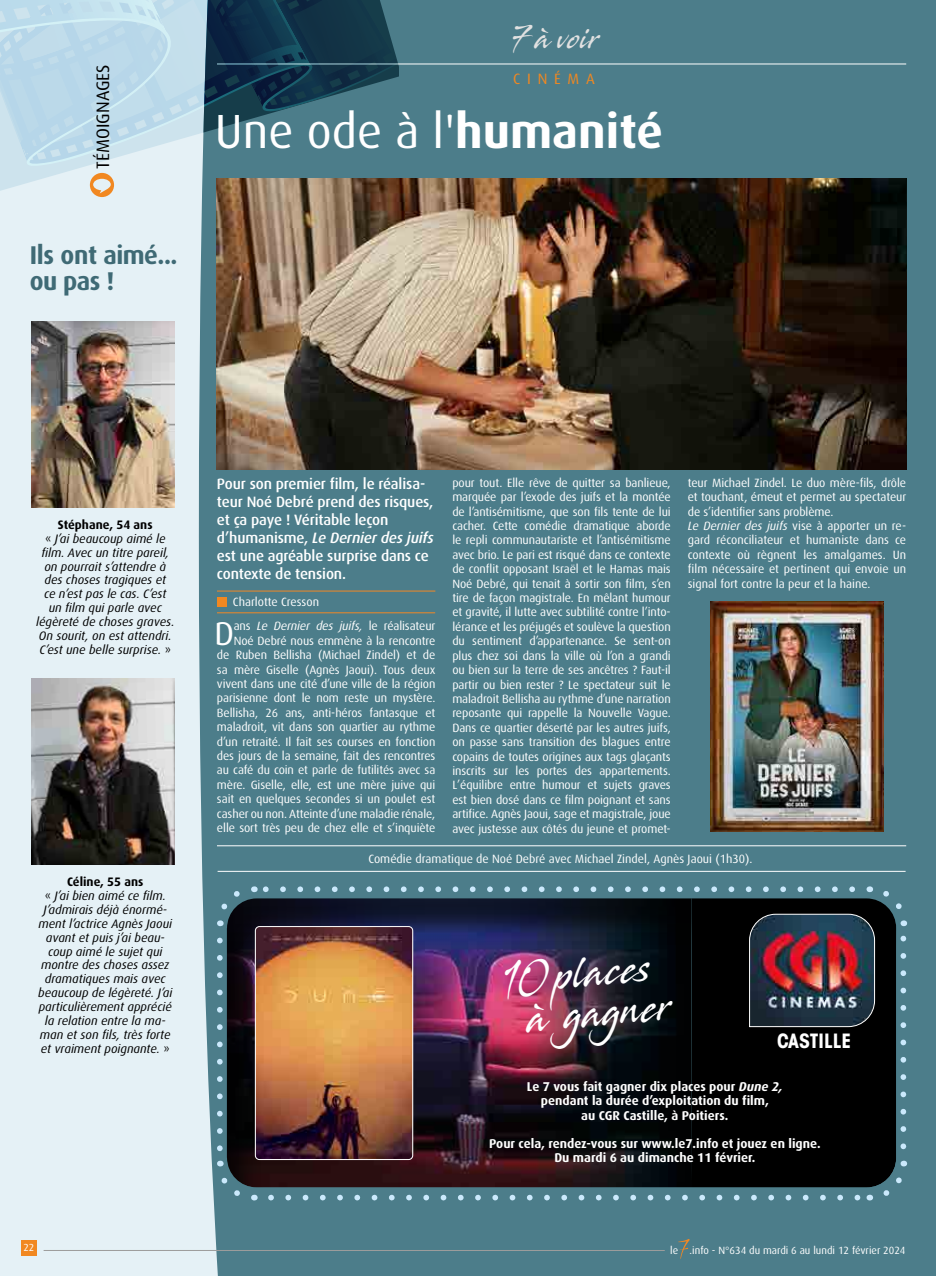
<style>
.page{position:relative;width:936px;height:1276px;background:#fff}
.page>*{position:absolute;margin:0;border:0;box-sizing:border-box;transform-origin:0 0}
.t1{font:48px "Dax";color:#fff}
.t2{font:41.1px/40.5px "Stingray";color:#fff;text-align:center;scale:.74 1}
.t3{font:33px "Dax";color:#fff}
.t4{font:30px "Stingray";color:#e1e1e1;scale:.74 1}
.t5{font:700 25.65px/26.4px "Dax";letter-spacing:-.02em;color:#3f6a75}
.t6{font:700 condensed 19.5px "ITC Avant Garde Std";color:#fff}
.t7{font:18px "Dax";color:#000}
.t8{font:500 15px/18px "Dax";letter-spacing:-.01em;color:#fff}
.t9{font:15px "Dax";letter-spacing:.45em;color:#f18821}
.t10{font:700 12.75px/14.2px "Dax";color:#fff;text-align:center}
.t11{font:italic 12.3px/14px "Dax";color:#000;text-align:center}
.t12{font:12px/14.4px "Dax";letter-spacing:-.01em;color:#fff;text-align:right}
.t13{font:10.5px "Dax";color:#fff}
.t14{font:10.2px "Dax";color:#fff}
.s1{font-weight:700}
.s2{font-weight:700;font-style:normal}
.s3{font-style:normal}
.s4{font-style:italic}
</style>
<div class="page">
<div style="left:174px;top:0;width:761px;height:1276px;background:#4c7d8a"></div>
<svg style="left:0;top:167px;width:219px;height:1109px;background:#d7e6eb"></svg>
<hr style="left:217px;top:64px;width:689px;height:1px;background:#fff">
<img style="left:217px;top:179px;width:689px;height:290px">
<hr style="left:217px;top:591px;width:218px;height:1px;background:#f18825">
<div style="left:217px;top:597px;width:9px;height:9px;background:#f18821"></div>
<hr style="left:217px;top:612px;width:218px;height:1px;background:#f18825">
<hr style="left:217px;top:845px;width:689px;height:1px;background:#fff">
<hr style="left:217px;top:871px;width:688px;height:1px;background:#fff">
<div style="left:21px;top:1240px;width:15px;height:15px;background:#f18821"></div>
<img style="left:710px;top:601px;width:173px;height:231px">
<svg style="left:271px;top:1194px;width:589px;height:6px"></svg>
<svg style="left:214px;top:886px;width:26px;height:40px"></svg>
<svg style="left:217px;top:940px;width:6px;height:226px"></svg>
<svg style="left:216px;top:1172px;width:39px;height:31px"></svg>
<svg style="left:883px;top:1160px;width:25px;height:36px"></svg>
<div style="left:225px;top:895px;width:672px;height:293px;background:#000;opacity:.75"></div>
<img style="left:255px;top:926px;width:157px;height:233px">
<div style="left:255px;top:926px;width:158px;height:233px;border:1px solid #fff;border-radius:4px"></div>
<img style="left:32px;top:321px;width:142px;height:186px">
<img style="left:32px;top:678px;width:142px;height:186px">
<svg style="left:311px;top:0;width:74px;height:17px"></svg>
<svg style="left:169px;top:0;width:142px;height:17px;background:#3f5e74"></svg>
<svg style="left:0;top:0;width:169px;height:17px;background:#c1dfed"></svg>
<svg style="left:0;top:17px;width:398px;height:150px"></svg>
<svg style="left:90px;top:173px;width:24px;height:24px"></svg>
<img style="left:262px;top:886px;width:644px;height:260px">
<hr style="left:44px;top:1250px;width:620px;height:1px;background:#9d9d9c">
<svg style="left:678px;top:1239px;width:11px;height:19px"></svg>
<h3 class="t7" style="left:93px;top:169px;width:106px;rotate:-90deg">TÉMOIGNAGES</h3>
<h3 class="t5" style="left:30px;top:242px;width:149px">Ils ont aimé... ou pas !</h3>
<h3 class="t4" style="left:511px;top:18px;width:121px">7 à voir</h3>
<p class="t9" style="left:513px;top:71px;width:83px">CINÉMA</p>
<h1 class="t1" style="left:215px;top:105px;width:449px">Une ode à l'<span class="s1">humanité</span></h1>
<p class="t11" style="left:36px;top:517px;width:140px"><span class="s2">Stéphane, 54 ans<br></span><span class="s3">«</span> J’ai beaucoup aimé le film. Avec un titre pareil, on pourrait s’attendre à des choses tragiques et<br>ce n’est pas le cas. C’est<br>un film qui parle avec légèreté de choses graves.<br>On sourit, on est attendri.<br>C’est une belle surprise. <span class="s3">»</span></p>
<p class="t11" style="left:38px;top:874px;width:136px"><span class="s2">Céline, 55 ans<br></span><span class="s3">«</span> J’ai bien aimé ce film.<br>J’admirais déjà énormé&shy;ment l’actrice Agnès Jaoui avant et puis j’ai beau&shy;coup aimé le sujet qui montre des choses assez dramatiques mais avec beaucoup de légèreté. J’ai particulièrement apprécié la relation entre la ma&shy;man et son fils, très forte et vraiment poignante. <span class="s3">»</span></p>
<p class="t14" style="left:23px;top:1242px;width:12px">22</p>
<p class="t8" style="left:217px;top:475px;width:218px">Pour son premier film, le réalisa&shy;teur Noé Debré prend des risques, et ça paye ! Véritable leçon d’humanisme, <span class="s4">Le Dernier des juifs </span>est une agréable surprise dans ce contexte de tension.</p>
<p class="t12" style="left:233px;top:594px;width:88px">Charlotte Cresson</p>
<h3 class="t3" style="left:214px;top:615px;width:21px">D</h3>
<p class="t12" style="left:452px;top:475px;width:220px;text-align:justify">pour tout. Elle rêve de quitter sa banlieue, marquée par l’exode des juifs et la montée de l’antisémitisme, que son fils tente de lui cacher. Cette comédie dramatique aborde le repli communautariste et l’antisémitisme avec brio. Le pari est risqué dans ce contexte de conflit opposant Israël et le Hamas mais Noé Debré, qui tenait à sortir son film, s’en tire de façon magistrale. En mêlant humour et gravité, il lutte avec subtilité contre l’into&shy;lérance et les préjugés et soulève la question du sentiment d’appartenance. Se sent-on plus chez soi dans la ville où l’on a grandi ou bien sur la terre de ses ancêtres ? Faut-il partir ou bien rester ? Le spectateur suit le maladroit Bellisha au rythme d’une narration reposante qui rappelle la Nouvelle Vague.<br>Dans ce quartier déserté par les autres juifs, on passe sans transition des blagues entre copains de toutes origines aux tags glaçants inscrits sur les portes des appartements.<br>L’équilibre entre humour et sujets graves est bien dosé dans ce film poignant et sans artifice. Agnès Jaoui, sage et magistrale, joue avec justesse aux côtés du jeune et promet-</p>
<p class="t12" style="left:687px;top:475px;width:220px;text-align:left">teur Michael Zindel. Le duo mère-fils, drôle et touchant, émeut et permet au spectateur de s’identifier sans problème.<br><span class="s4">Le Dernier des juifs</span> vise à apporter un re&shy;gard réconciliateur et humaniste dans ce contexte où règnent les amalgames. Un film nécessaire et pertinent qui envoie un signal fort contre la peur et la haine.</p>
<p class="t12" style="left:368px;top:851px;width:385px">Comédie dramatique de Noé Debré avec Michael Zindel, Agnès Jaoui (1h30).</p>
<p class="t12" style="left:217px;top:619px;width:220px">ans <span class="s4">Le Dernier des juifs,</span> le réalisateur Noé Debré nous emmène à la rencontre<br>de Ruben Bellisha (Michael Zindel) et de sa mère Giselle (Agnès Jaoui). Tous deux vivent dans une cité d’une ville de la région parisienne dont le nom reste un mystère.<br>Bellisha, 26 ans, anti-héros fantasque et maladroit, vit dans son quartier au rythme d’un retraité. Il fait ses courses en fonction des jours de la semaine, fait des rencontres au café du coin et parle de futilités avec sa mère. Giselle, elle, est une mère juive qui sait en quelques secondes si un poulet est casher ou non. Atteinte d’une maladie rénale, elle sort très peu de chez elle et s’inquiète</p>
<h2 class="t2" style="left:499px;top:956px;width:229px;rotate:-5deg">10 places à gagner</h2>
<h3 class="t6" style="left:777px;top:1028px;width:76px">CASTILLE</h3>
<p class="t10" style="left:527px;top:1079px;width:257px">Le 7 vous fait gagner dix places pour <span class="s4">Dune 2, </span>pendant la durée d’exploitation du film,<br>au CGR Castille, à Poitiers.</p>
<p class="t10" style="left:489px;top:1136px;width:333px">Pour cela, rendez-vous sur www.le7.info et jouez en ligne.<br>Du mardi 6 au dimanche 11 février.</p>
<p class="t13" style="left:670px;top:1244px;width:237px">le .info - N°634 du mardi 6 au lundi 12 février 2024</p>
</div>
